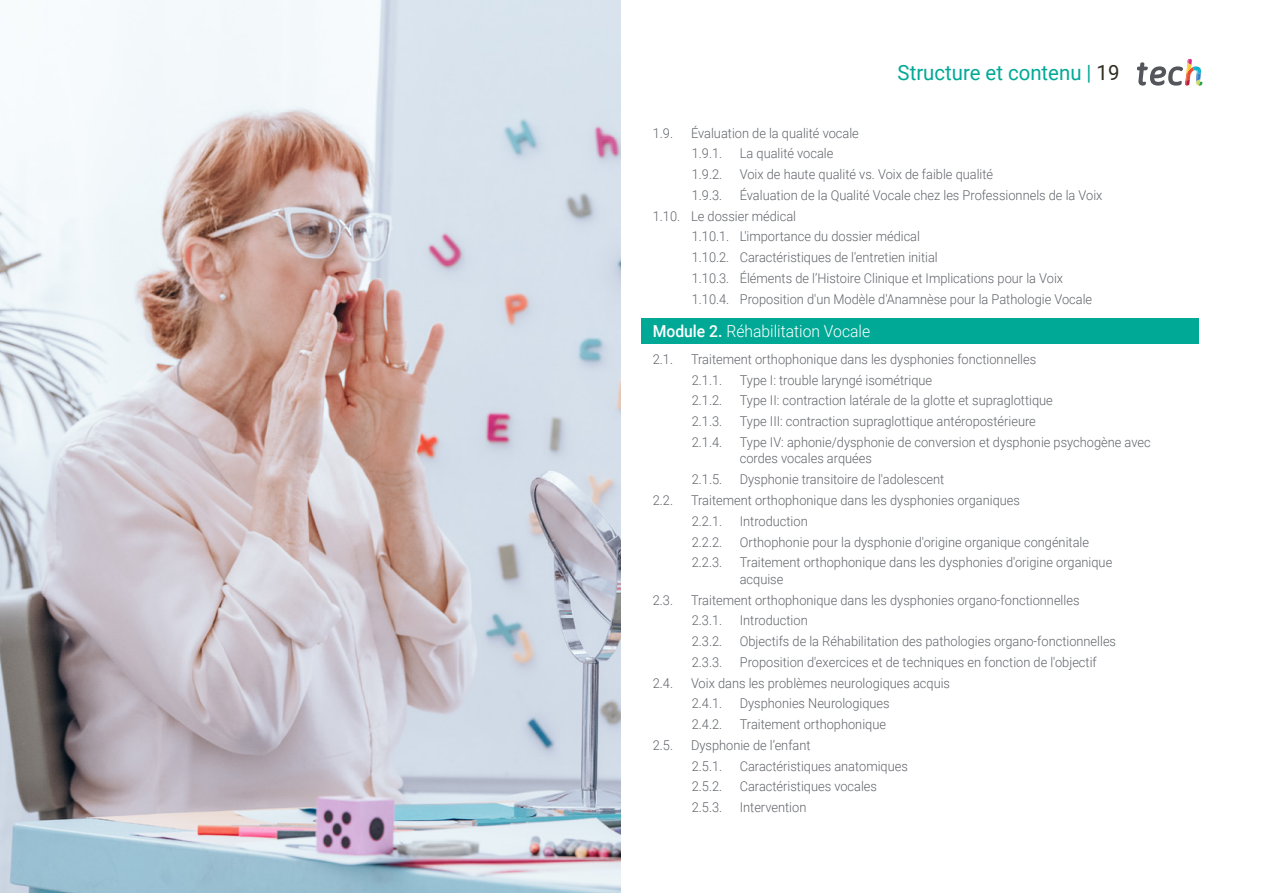
<style>
.page{position:relative;width:1263px;height:893px;background:#fff}
.page>*{position:absolute;margin:0;border:0;box-sizing:border-box;transform-origin:0 0}
.t1{font:21px "Roboto";color:#00a996}
.t2{font:300 16.5px "Roboto";color:#fff;scale:.95 1}
.t3{font:300 13.5px/20.7px "Roboto";color:#61646a;scale:.95 1}
.s1{color:#312e20}
.s2{font-weight:500}
</style>
<div class="page">
<svg style="left:1137px;top:59px;width:65px;height:27px"></svg>
<img style="left:0;top:0;width:621px;height:893px">
<div style="left:642px;top:318px;width:557px;height:25px;background:#00a996"></div>
<p class="t3" style="left:653px;top:122px;width:23px">1.9.</p>
<p class="t3" style="left:691px;top:122px;width:178px">Évaluation de la qualité vocale<br>1.9.1.</p>
<p class="t3" style="left:740px;top:143px;width:100px">La qualité vocale</p>
<h1 class="t1" style="left:898px;top:57px;width:223px">Structure et contenu | <span class="s1">19</span></h1>
<p class="t3" style="left:692px;top:164px;width:34px">1.9.2.</p>
<p class="t3" style="left:740px;top:164px;width:268px">Voix de haute qualité vs. Voix de faible qualité</p>
<p class="t3" style="left:692px;top:184px;width:34px">1.9.3.</p>
<p class="t3" style="left:740px;top:184px;width:383px">Évaluation de la Qualité Vocale chez les Professionnels de la Voix</p>
<p class="t3" style="left:653px;top:205px;width:152px">1.10. Le dossier médical</p>
<p class="t3" style="left:692px;top:226px;width:242px">1.10.1. L'importance du dossier médical</p>
<p class="t3" style="left:692px;top:247px;width:261px">1.10.2. Caractéristiques de l'entretien initial</p>
<p class="t3" style="left:692px;top:267px;width:392px">1.10.3. Éléments de l’Histoire Clinique et Implications pour la Voix</p>
<p class="t3" style="left:692px;top:288px;width:423px">1.10.4. Proposition d'un Modèle d'Anamnèse pour la Pathologie Vocale</p>
<p class="t2" style="left:653px;top:319px;width:230px"><span class="s2">Module 2.</span> Réhabilitation Vocale</p>
<p class="t3" style="left:653px;top:348px;width:23px">2.1.</p>
<p class="t3" style="left:691px;top:348px;width:365px">Traitement orthophonique dans les dysphonies fonctionnelles<br>2.1.1.</p>
<p class="t3" style="left:740px;top:369px;width:204px">Type I: trouble laryngé isométrique</p>
<p class="t3" style="left:692px;top:390px;width:34px">2.1.2.</p>
<p class="t3" style="left:740px;top:390px;width:331px">Type II: contraction latérale de la glotte et supraglottique</p>
<p class="t3" style="left:692px;top:411px;width:34px">2.1.3.</p>
<p class="t3" style="left:740px;top:411px;width:313px">Type III: contraction supraglottique antéropostérieure</p>
<p class="t3" style="left:692px;top:431px;width:34px">2.1.4.</p>
<p class="t3" style="left:740px;top:433px;width:434px;line-height:16.5px">Type IV: aphonie/dysphonie de conversion et dysphonie psychogène avec cordes vocales arquées</p>
<p class="t3" style="left:692px;top:469px;width:34px">2.1.5.</p>
<p class="t3" style="left:740px;top:469px;width:217px">Dysphonie transitoire de l'adolescent</p>
<p class="t3" style="left:653px;top:489px;width:23px">2.2.</p>
<p class="t3" style="left:691px;top:489px;width:348px">Traitement orthophonique dans les dysphonies organiques<br>2.2.1.</p>
<p class="t3" style="left:740px;top:510px;width:73px">Introduction</p>
<p class="t3" style="left:692px;top:531px;width:34px">2.2.2.</p>
<p class="t3" style="left:740px;top:531px;width:369px">Orthophonie pour la dysphonie d'origine organique congénitale</p>
<p class="t3" style="left:692px;top:552px;width:34px">2.2.3.</p>
<p class="t3" style="left:740px;top:554px;width:394px;line-height:16.5px">Traitement orthophonique dans les dysphonies d'origine organique acquise</p>
<p class="t3" style="left:653px;top:589px;width:23px">2.3.</p>
<p class="t3" style="left:691px;top:589px;width:410px">Traitement orthophonique dans les dysphonies organo-fonctionnelles<br>2.3.1.</p>
<p class="t3" style="left:740px;top:610px;width:73px">Introduction</p>
<p class="t3" style="left:692px;top:630px;width:34px">2.3.2.</p>
<p class="t3" style="left:740px;top:630px;width:398px">Objectifs de la Réhabilitation des pathologies organo-fonctionnelles</p>
<p class="t3" style="left:692px;top:651px;width:34px">2.3.3.</p>
<p class="t3" style="left:740px;top:651px;width:377px">Proposition d'exercices et de techniques en fonction de l'objectif</p>
<p class="t3" style="left:653px;top:672px;width:23px">2.4.</p>
<p class="t3" style="left:691px;top:672px;width:274px">Voix dans les problèmes neurologiques acquis<br>2.4.1.</p>
<p class="t3" style="left:740px;top:693px;width:159px">Dysphonies Neurologiques</p>
<p class="t3" style="left:692px;top:713px;width:34px">2.4.2.</p>
<p class="t3" style="left:740px;top:713px;width:155px">Traitement orthophonique</p>
<p class="t3" style="left:653px;top:734px;width:23px">2.5.</p>
<p class="t3" style="left:691px;top:734px;width:127px">Dysphonie de l’enfant<br>2.5.1.</p>
<p class="t3" style="left:740px;top:755px;width:178px">Caractéristiques anatomiques</p>
<p class="t3" style="left:692px;top:776px;width:34px">2.5.2.</p>
<p class="t3" style="left:740px;top:776px;width:146px">Caractéristiques vocales</p>
<p class="t3" style="left:692px;top:796px;width:34px">2.5.3.</p>
<p class="t3" style="left:740px;top:796px;width:72px">Intervention</p>
</div>
